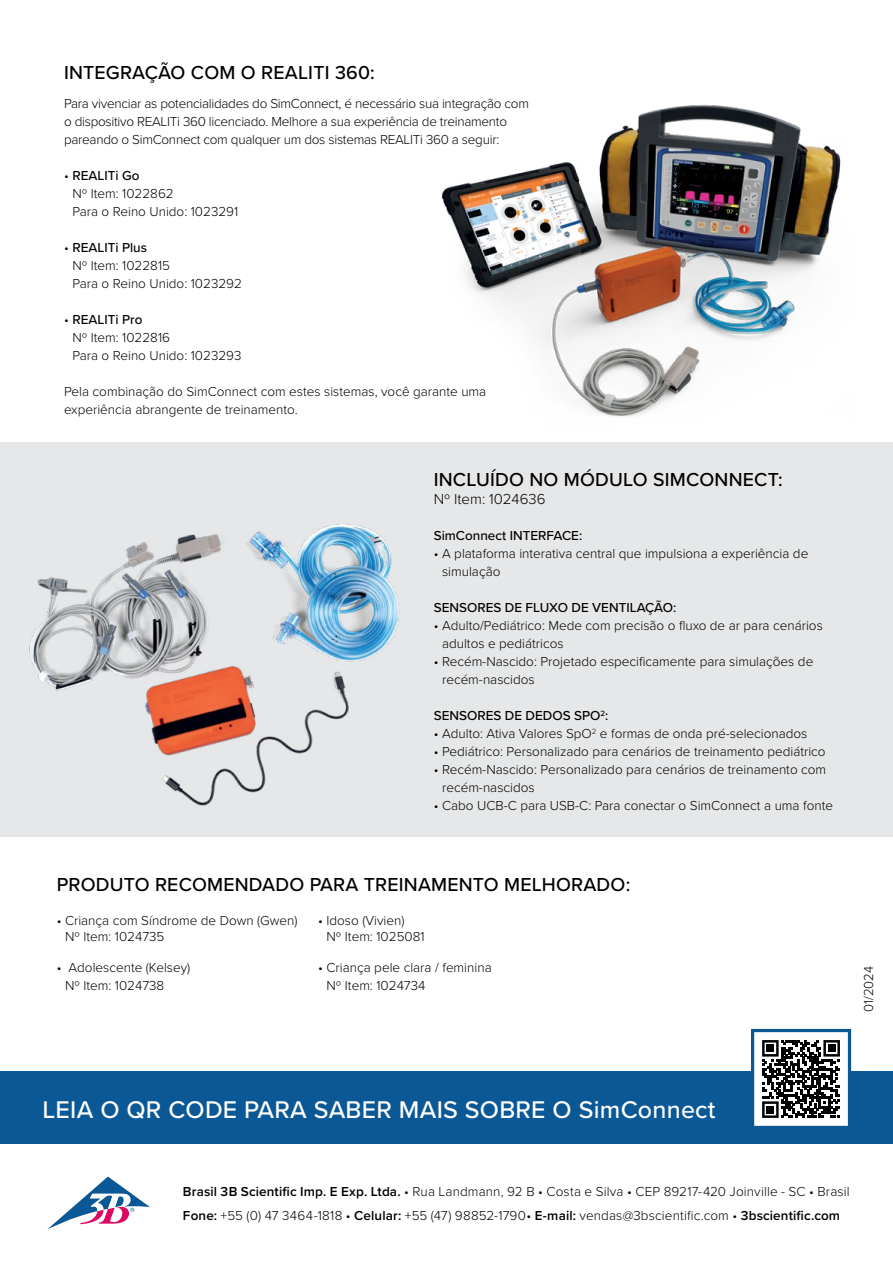
<style>
.page{position:relative;width:893px;height:1263px;background:#fff}
.page>*{position:absolute;margin:0;border:0;box-sizing:border-box;transform-origin:0 0}
.t1{font:500 25.05px "Proxima Nova";letter-spacing:.01em;color:#fff}
.t2{font:500 19.5px "Proxima Nova";letter-spacing:.01em;color:#000}
.t3{font:300 15px "Proxima Nova";color:#000}
.t4{font:300 13.5px/18px "Proxima Nova";color:#000}
.t5{font:300 13.5px/18px "Proxima Nova";letter-spacing:-.02em;color:#000}
.t6{font:500 13.5px "Proxima Nova";color:#000}
.s1{font-weight:500}
.s2{font-weight:600}
</style>
<div class="page">
<div style="left:0;top:442px;width:893px;height:395px;background:#e6e7e8"></div>
<div style="left:0;top:1071px;width:893px;height:73px;background:#0b5896"></div>
<div style="left:753px;top:1030px;width:96px;height:97px;background:#fff"></div>
<svg style="left:762px;top:1040px;width:78px;height:78px"></svg>
<div style="left:767px;top:1045px;width:7px;height:7px;background:#000"></div>
<div style="left:828px;top:1045px;width:7px;height:7px;background:#000"></div>
<div style="left:767px;top:1106px;width:7px;height:7px;background:#000"></div>
<div style="left:751px;top:1029px;width:100px;height:100px;border:3px solid #0b5896"></div>
<img style="left:29px;top:524px;width:371px;height:282px">
<img style="left:441px;top:105px;width:400px;height:312px">
<svg style="left:48px;top:1176px;width:102px;height:53px"></svg>
<h2 class="t2" style="left:64px;top:58px;width:312px">INTEGRAÇÃO COM O REALITI 360:</h2>
<p class="t5" style="left:64px;top:94px;width:466px">Para vivenciar as potencialidades do SimConnect, é necessário sua integração com o dispositivo REALITi 360 licenciado. Melhore a sua experiência de treinamento pareando o SimConnect com qualquer um dos sistemas REALITi 360 a seguir:</p>
<p class="t4" style="left:72px;top:166px;width:167px;text-indent:-8px">• <span class="s1">REALITi Go<br></span>Nº Item: 1022862<br>Para o Reino Unido: 1023291</p>
<p class="t4" style="left:72px;top:238px;width:171px;text-indent:-8px">• <span class="s1">REALITi Plus<br></span>Nº Item: 1022815<br>Para o Reino Unido: 1023292</p>
<p class="t4" style="left:72px;top:310px;width:171px;text-indent:-8px">• <span class="s1">REALITi Pro<br></span>Nº Item: 1022816<br>Para o Reino Unido: 1023293</p>
<p class="t4" style="left:64px;top:382px;width:424px">Pela combinação do SimConnect com estes sistemas, você garante uma experiência abrangente de treinamento.</p>
<h2 class="t2" style="left:434px;top:465px;width:350px">INCLUÍDO NO MÓDULO SIMCONNECT:</h2>
<p class="t3" style="left:434px;top:488px;width:113px">Nº Item: 1024636</p>
<p class="t6" style="left:434px;top:525px;width:150px">SimConnect INTERFACE:</p>
<p class="t4" style="left:442px;top:544px;width:368px;text-indent:-8px">• A plataforma interativa central que impulsiona a experiência de simulação</p>
<p class="t6" style="left:434px;top:597px;width:244px">SENSORES DE FLUXO DE VENTILAÇÃO:</p>
<p class="t4" style="left:442px;top:616px;width:382px;text-indent:-8px">• Adulto/Pediátrico: Mede com precisão o fluxo de ar para cenários adultos e pediátricos</p>
<p class="t4" style="left:442px;top:652px;width:373px;text-indent:-8px">• Recém-Nascido: Projetado especificamente para simulações de recém-nascidos</p>
<p class="t6" style="left:434px;top:705px;width:176px">SENSORES DE DEDOS SPO<sup>2</sup>:</p>
<p class="t4" style="left:434px;top:724px;width:375px">• Adulto: Ativa Valores SpO<sup>2</sup> e formas de onda pré-selecionados</p>
<p class="t4" style="left:434px;top:742px;width:393px">• Pediátrico: Personalizado para cenários de treinamento pediátrico</p>
<p class="t4" style="left:442px;top:760px;width:386px;text-indent:-8px">• Recém-Nascido: Personalizado para cenários de treinamento com recém-nascidos</p>
<p class="t4" style="left:434px;top:796px;width:401px">• Cabo UCB-C para USB-C: Para conectar o SimConnect a uma fonte</p>
<h2 class="t2" style="left:57px;top:870px;width:575px">PRODUTO RECOMENDADO PARA TREINAMENTO MELHORADO:</h2>
<p class="t4" style="left:65px;top:911px;width:234px;line-height:16.2px;text-indent:-8px">• Criança com Síndrome de Down (Gwen)<br>Nº Item: 1024735</p>
<p class="t4" style="left:65px;top:958px;width:127px;text-indent:-8px">• Adolescente (Kelsey)<br>Nº Item: 1024738</p>
<p class="t4" style="left:327px;top:911px;width:100px;line-height:16.2px;text-indent:-8px">• Idoso (Vivien)<br>Nº Item: 1025081</p>
<p class="t4" style="left:327px;top:958px;width:167px;text-indent:-8px">• Criança pele clara / feminina<br>Nº Item: 1024734</p>
<p class="t4" style="left:859px;top:1012px;width:47px;rotate:-90deg">01/2024</p>
<h1 class="t1" style="left:43px;top:1091px;width:675px">LEIA O QR CODE PARA SABER MAIS SOBRE O SimConnect</h1>
<p class="t4" style="left:183px;top:1179px;width:668px;line-height:24px"><span class="s2">Brasil 3B Scientific Imp. E Exp. Ltda.</span> • Rua Landmann, 92 B • Costa e Silva • CEP 89217-420 Joinville - SC • Brasil<br><span class="s2">Fone:</span> +55 (0) 47 3464-1818 • <span class="s2">Celular:</span> +55 (47) 98852-1790• <span class="s2">E-mail:</span> vendas@3bscientific.com • <span class="s2">3bscientific.com</span></p>
</div>
